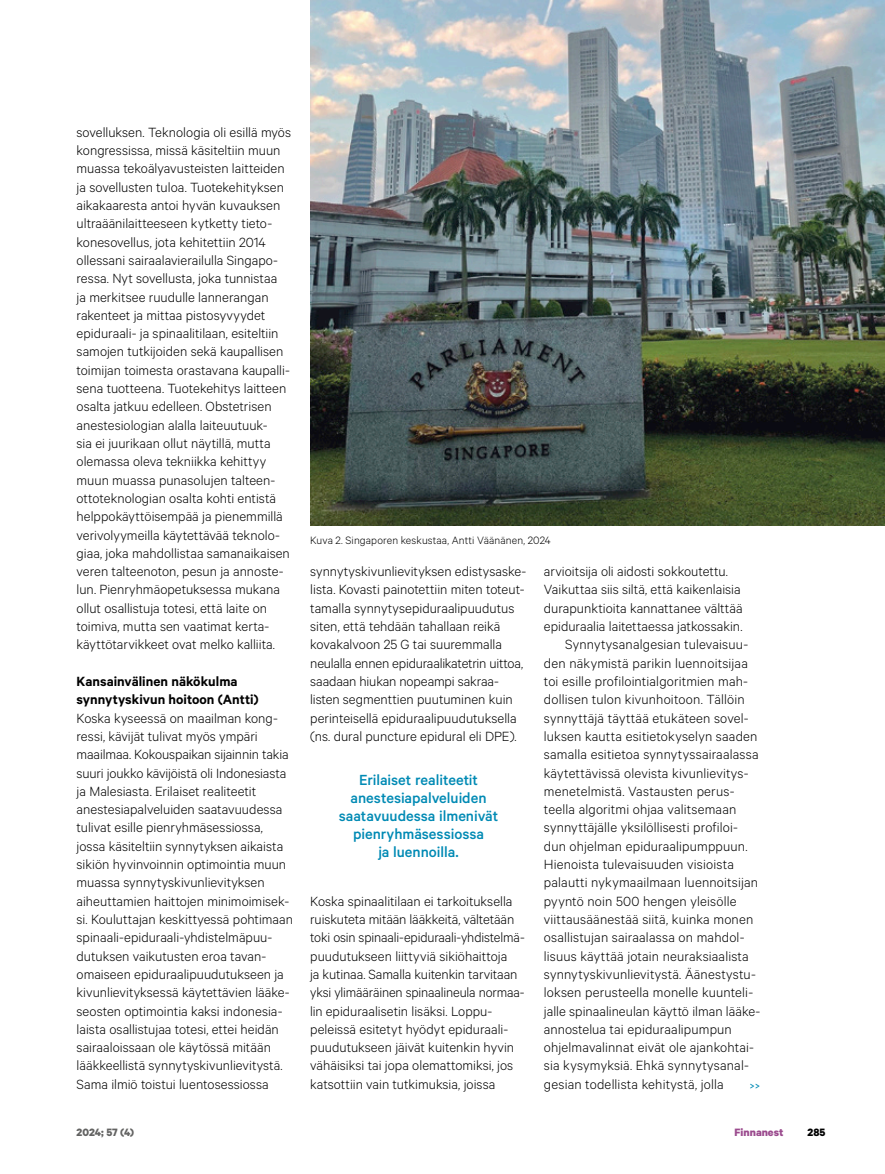
<style>
.page{position:relative;width:885px;height:1174px;background:#fff}
.page>*{position:absolute;margin:0;border:0;box-sizing:border-box;transform-origin:0 0}
.t1{font:500 16.5px/18px "Calibre";letter-spacing:-.005em;color:#008ab4;text-align:center}
.t2{font:300 15px/18.3px "Calibre";color:#000}
.t3{font:600 15px/18.3px "Calibre";letter-spacing:.005em;color:#000}
.t4{font:300 12px "Calibre";letter-spacing:.01em;color:#000}
.t5{font:700 12px "Calibre";letter-spacing:-.005em;color:#636362}
.t6{font:700 12px "Calibre";color:#9b4b8e}
.t7{font:700 12px "Calibre";color:#000}
.t8{font:700 12px "Adobe Caslon Pro";color:#008ab4}
</style>
<div class="page">
<img style="left:310px;top:0;width:574px;height:525px">
<p class="t2" style="left:77px;top:122px;width:216px">sovelluksen. Teknologia oli esillä myös kongressissa, missä käsiteltiin muun muassa tekoälyavusteisten laitteiden ja sovellusten tuloa. Tuotekehityksen aikakaaresta antoi hyvän kuvauksen ultraäänilaitteeseen kytketty tieto&shy;konesovellus, jota kehitettiin 2014 ollessani sairaalavierailulla Singapo&shy;ressa. Nyt sovellusta, joka tunnistaa<br>ja merkitsee ruudulle lannerangan rakenteet ja mittaa pistosyvyydet epiduraali- ja spinaalitilaan, esiteltiin samojen tutkijoiden sekä kaupallisen toimijan toimesta orastavana kaupalli&shy;sena tuotteena. Tuotekehitys laitteen osalta jatkuu edelleen. Obstetrisen anestesiologian alalla laiteuutuuk-<br>sia ei juurikaan ollut näytillä, mutta olemassa oleva tekniikka kehittyy muun muassa punasolujen talteen&shy;ottoteknologian osalta kohti entistä helppokäyttöisempää ja pienemmillä verivolyymeilla käytettävää teknolo&shy;giaa, joka mahdollistaa samanaikaisen veren talteenoton, pesun ja annoste&shy;lun. Pienryhmäopetuksessa mukana ollut osallistuja totesi, että laite on toimiva, mutta sen vaatimat kerta&shy;käyttötarvikkeet ovat melko kalliita.</p>
<p class="t3" style="left:77px;top:671px;width:183px">Kansainvälinen näkökulma synnytyskivun hoitoon (Antti)</p>
<p class="t2" style="left:77px;top:708px;width:218px">Koska kyseessä on maailman kong&shy;ressi, kävijät tulivat myös ympäri maailmaa. Kokouspaikan sijainnin takia suuri joukko kävijöistä oli Indonesiasta ja Malesiasta. Erilaiset realiteetit anestesiapalveluiden saatavuudessa tulivat esille pienryhmäsessiossa, jossa käsiteltiin synnytyksen aikaista sikiön hyvinvoinnin optimointia muun muassa synnytyskivunlievityksen aiheuttamien haittojen minimoimisek&shy;si. Kouluttajan keskittyessä pohtimaan spinaali-epiduraali-yhdistelmäpuu&shy;dutuksen vaikutusten eroa tavan&shy;omaiseen epiduraalipuudutukseen ja kivunlievityksessä käytettävien lääke&shy;seosten optimointia kaksi indonesia&shy;laista osallistujaa totesi, ettei heidän sairaaloissaan ole käytössä mitään lääkkeellistä synnytyskivunlievitystä.<br>Sama ilmiö toistui luentosessiossa</p>
<p class="t4" style="left:310px;top:533px;width:242px">Kuva 2. Singaporen keskustaa, Antti Väänänen, 2024</p>
<p class="t2" style="left:310px;top:561px;width:216px">synnytyskivunlievityksen edistysaske&shy;lista. Kovasti painotettiin miten toteut&shy;tamalla synnytysepiduraalipuudutus siten, että tehdään tahallaan reikä kovakalvoon 25 G tai suuremmalla neulalla ennen epiduraalikatetrin uittoa, saadaan hiukan nopeampi sakraa&shy;listen segmenttien puutuminen kuin perinteisellä epiduraalipuudutuksella (ns. dural puncture epidural eli DPE).</p>
<p class="t1" style="left:339px;top:770px;width:161px">Erilaiset realiteetit anestesiapalveluiden saatavuudessa ilmenivät pienryhmäsessiossa<br>ja luennoilla.</p>
<p class="t2" style="left:310px;top:891px;width:215px">Koska spinaalitilaan ei tarkoituksella ruiskuteta mitään lääkkeitä, vältetään toki osin spinaali-epiduraali-yhdistelmä&shy;puudutukseen liittyviä sikiöhaittoja<br>ja kutinaa. Samalla kuitenkin tarvitaan yksi ylimääräinen spinaalineula normaa&shy;lin epiduraalisetin lisäksi. Loppu&shy;peleissä esitetyt hyödyt epiduraali&shy;puudutukseen jäivät kuitenkin hyvin vähäisiksi tai jopa olemattomiksi, jos katsottiin vain tutkimuksia, joissa</p>
<p class="t2" style="left:544px;top:561px;width:186px">arvioitsija oli aidosti sokkoutettu.</p>
<p class="t2" style="left:544px;top:580px;width:198px">Vaikuttaa siis siltä, että kaikenlaisia</p>
<p class="t2" style="left:544px;top:598px;width:200px">durapunktioita kannattanee välttää</p>
<p class="t2" style="left:544px;top:616px;width:200px">epiduraalia laitettaessa jatkossakin.</p>
<p class="t2" style="left:565px;top:635px;width:184px">Synnytysanalgesian tulevaisuu-</p>
<p class="t2" style="left:544px;top:653px;width:205px">den näkymistä parikin luennoitsijaa</p>
<p class="t2" style="left:544px;top:671px;width:206px">toi esille profilointialgoritmien mah-</p>
<p class="t2" style="left:544px;top:690px;width:202px">dollisen tulon kivunhoitoon. Tällöin</p>
<p class="t2" style="left:544px;top:708px;width:206px">synnyttäjä täyttää etukäteen sovel-</p>
<p class="t2" style="left:544px;top:726px;width:215px">luksen kautta esitietokyselyn saaden</p>
<p class="t2" style="left:544px;top:744px;width:216px">samalla esitietoa synnytyssairaalassa</p>
<p class="t2" style="left:544px;top:763px;width:206px">käytettävissä olevista kivunlievitys-</p>
<p class="t2" style="left:544px;top:781px;width:191px">menetelmistä. Vastausten perus-</p>
<p class="t2" style="left:544px;top:799px;width:194px">teella algoritmi ohjaa valitsemaan</p>
<p class="t2" style="left:544px;top:818px;width:196px">synnyttäjälle yksilöllisesti profiloi-</p>
<p class="t2" style="left:544px;top:836px;width:205px">dun ohjelman epiduraalipumppuun.</p>
<p class="t2" style="left:544px;top:854px;width:191px">Hienoista tulevaisuuden visioista</p>
<p class="t2" style="left:544px;top:873px;width:216px">palautti nykymaailmaan luennoitsijan</p>
<p class="t2" style="left:544px;top:891px;width:194px">pyyntö noin 500 hengen yleisölle</p>
<p class="t2" style="left:544px;top:909px;width:211px">viittausäänestää siitä, kuinka monen</p>
<p class="t2" style="left:544px;top:927px;width:202px">osallistujan sairaalassa on mahdol-</p>
<p class="t2" style="left:544px;top:946px;width:206px">lisuus käyttää jotain neuraksiaalista</p>
<p class="t2" style="left:544px;top:964px;width:213px">synnytyskivunlievitystä. Äänestystu-</p>
<p class="t2" style="left:544px;top:982px;width:211px">loksen perusteella monelle kuunteli-</p>
<p class="t2" style="left:544px;top:1001px;width:216px">jalle spinaalineulan käyttö ilman lääke-</p>
<p class="t2" style="left:544px;top:1019px;width:189px">annostelua tai epiduraalipumpun</p>
<p class="t2" style="left:544px;top:1037px;width:211px">ohjelmavalinnat eivät ole ajankohtai-</p>
<p class="t2" style="left:544px;top:1056px;width:206px">sia kysymyksiä. Ehkä synnytysanal-</p>
<p class="t2" style="left:544px;top:1074px;width:181px">gesian todellista kehitystä, jolla</p>
<p class="t8" style="left:749px;top:1077px;width:13px">&gt;&gt;</p>
<p class="t5" style="left:77px;top:1125px;width:59px">2024; 57 (4)</p>
<p class="t6" style="left:734px;top:1125px;width:50px">Finnanest</p>
<p class="t7" style="left:807px;top:1125px;width:19px">285</p>
</div>
